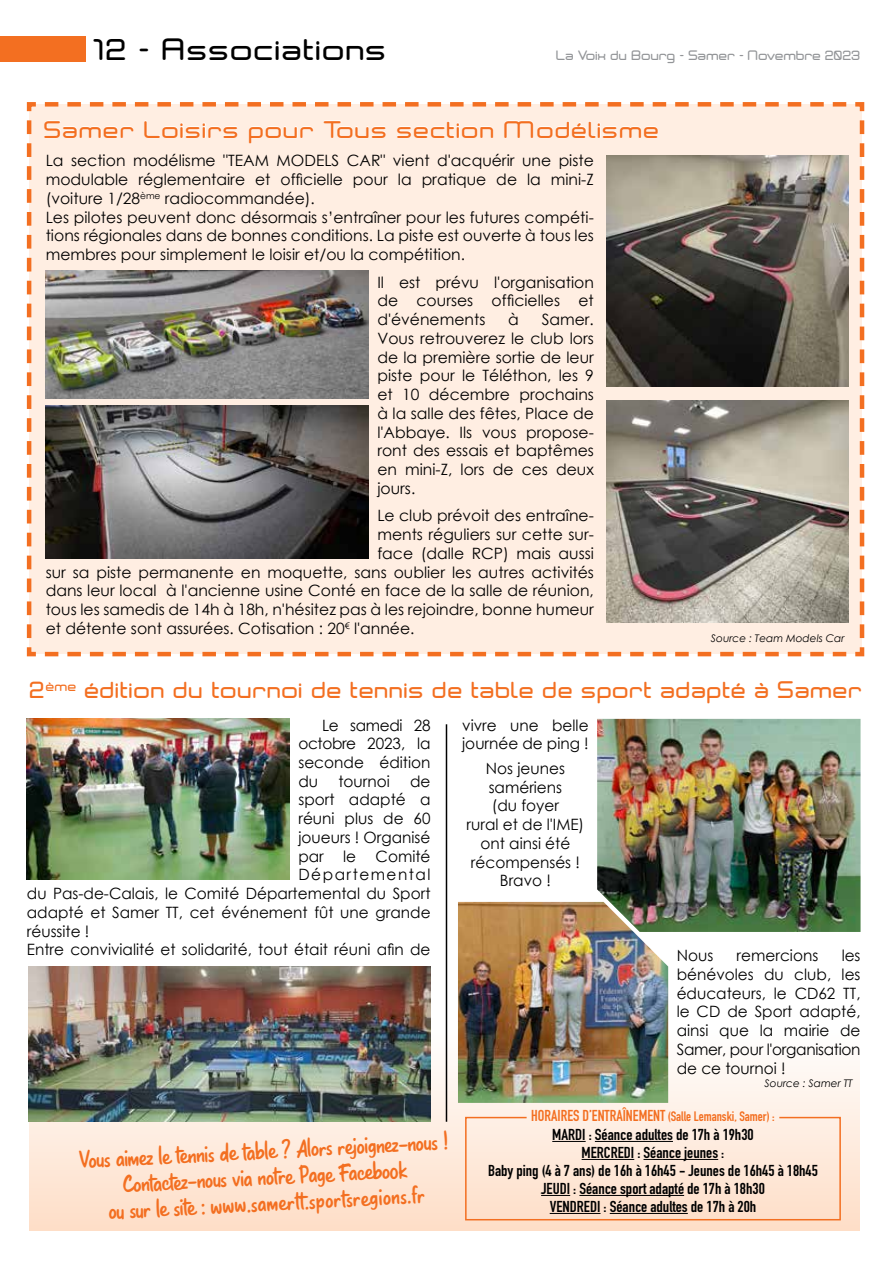
<style>
.page{position:relative;width:893px;height:1263px;background:#fff}
.page>*{position:absolute;margin:0;border:0;box-sizing:border-box;transform-origin:0 0}
.t1{font:500 27px "Neogrey";letter-spacing:.04em;color:#000;scale:1.06 1}
.t2{font:22.8px/26.1px "Bray Notes";color:#f36f21;text-align:center}
.t3{font:500 21px "Neogrey";letter-spacing:.03em;color:#f36f21}
.t4{font:500 21px "Neogrey";letter-spacing:.03em;color:#f36f21;scale:1.06 1}
.t5{font:15.6px/18.8px "Century Gothic";color:#000;text-align:justify}
.t6{font:700 15.6px/18.1px "DIN Condensed";color:#000;text-align:center;scale:1.06 1}
.t7{font:15.6px "Century Gothic";letter-spacing:.1em;color:#000}
.t8{font:500 12px "Neogrey";color:#939598}
.t9{font:italic 10.5px "Century Gothic";color:#000}
.s1{color:#f36f21}
.s2{font-size:13.5px;color:#f36f21}
</style>
<div class="page">
<div style="left:30px;top:1030px;width:830px;height:201px;background:linear-gradient(to bottom,#fefefe,#fedec7)"></div>
<div style="left:26px;top:102px;width:839px;height:555px;background:#ffeee2"></div>
<div style="left:0;top:36px;width:85px;height:26px;background:#f36f21"></div>
<svg style="left:44px;top:121px;width:90px;height:17px"></svg>
<svg style="left:144px;top:121px;width:94px;height:17px"></svg>
<svg style="left:249px;top:126px;width:64px;height:17px"></svg>
<svg style="left:324px;top:121px;width:62px;height:17px"></svg>
<svg style="left:397px;top:121px;width:96px;height:17px"></svg>
<svg style="left:504px;top:121px;width:154px;height:17px"></svg>
<img style="left:46px;top:405px;width:323px;height:153px">
<img style="left:46px;top:270px;width:323px;height:129px">
<img style="left:607px;top:400px;width:242px;height:222px">
<img style="left:607px;top:156px;width:242px;height:230px">
<img style="left:29px;top:967px;width:402px;height:155px">
<img style="left:27px;top:719px;width:263px;height:160px">
<hr style="left:446px;top:724px;width:1px;height:398px;background:#000">
<img style="left:458px;top:902px;width:210px;height:201px">
<img style="left:597px;top:719px;width:263px;height:213px">
<svg style="left:464px;top:1116px;width:378px;height:105px;background:#fae2d1"></svg>
<h1 class="t1" style="left:94px;top:32px;width:278px">12 - Associations</h1>
<p class="t8" style="left:556px;top:48px;width:306px">La Voix du Bourg - Samer - Novembre 2023</p>
<h3 class="t4" style="left:45px;top:116px;width:582px">Samer Loisirs pour Tous section Modélisme</h3>
<p class="t5" style="left:46px;top:151px;width:550px;text-align:left">La section modélisme "TEAM MODELS CAR" vient d'acquérir une piste modulable réglementaire et officielle pour la pratique de la mini-Z (voiture 1/28<sup>ème</sup> radiocommandée).<br>Les pilotes peuvent donc désormais s’entraîner pour les futures compéti&shy;tions régionales dans de bonnes conditions. La piste est ouverte à tous les membres pour simplement le loisir et/ou la compétition.</p>
<p class="t5" style="left:377px;top:272px;width:218px">Il est prévu l'organisation de courses officielles et d'événements</p>
<p class="t5" style="left:508px;top:310px;width:12px">à</p>
<p class="t5" style="left:377px;top:310px;width:218px;text-indent:164px">Samer.<br>Vous retrouverez le club lors de la première sortie de leur piste pour le Téléthon, les 9 et 10 décembre prochains à la salle des fêtes, Place de l'Abbaye. Ils vous propose&shy;ront des essais et baptêmes en mini-Z, lors de ces deux jours.</p>
<p class="t5" style="left:377px;top:506px;width:218px">Le club prévoit des entraîne-</p>
<p class="t5" style="left:377px;top:525px;width:218px">ments réguliers sur cette sur-</p>
<p class="t5" style="left:377px;top:544px;width:218px">face (dalle RCP) mais aussi</p>
<p class="t5" style="left:46px;top:562px;width:550px">sur sa piste permanente en moquette, sans oublier les autres activités</p>
<p class="t5" style="left:46px;top:581px;width:550px">dans leur local à l'ancienne usine Conté en face de la salle de réunion,</p>
<p class="t5" style="left:46px;top:600px;width:550px">tous les samedis de 14h à 18h, n'hésitez pas à les rejoindre, bonne humeur</p>
<p class="t5" style="left:46px;top:618px;width:370px">et détente sont assurées. Cotisation : 20<sup>€</sup> l'année.</p>
<p class="t9" style="left:711px;top:632px;width:135px">Source : Team Models Car</p>
<h3 class="t3" style="left:30px;top:677px;width:834px">2<sup>ème</sup> édition du tournoi de tennis de table de sport adapté à Samer</h3>
<p class="t5" style="left:298px;top:715px;width:134px;text-indent:24px">Le samedi 28 octobre 2023, la seconde édition du</p>
<p class="t5" style="left:338px;top:771px;width:53px">tournoi</p>
<p class="t5" style="left:410px;top:771px;width:22px">de</p>
<p class="t5" style="left:298px;top:790px;width:134px">sport adapté a</p>
<p class="t5" style="left:298px;top:809px;width:134px">réuni plus de 60</p>
<p class="t5" style="left:298px;top:828px;width:134px">joueurs ! Organisé</p>
<p class="t5" style="left:298px;top:846px;width:134px">par le Comité</p>
<p class="t7" style="left:298px;top:864px;width:134px">Départemental</p>
<p class="t5" style="left:27px;top:884px;width:405px">du Pas-de-Calais, le Comité Départemental du Sport</p>
<p class="t5" style="left:27px;top:902px;width:405px">adapté et Samer TT, cet événement fût une grande</p>
<p class="t5" style="left:27px;top:921px;width:64px">réussite !</p>
<p class="t5" style="left:27px;top:940px;width:405px">Entre convivialité et solidarité, tout était réuni afin de</p>
<h2 class="t2" style="left:79px;top:1147px;width:371px;rotate:-3deg">Vous aimez le tennis de table ? Alors rejoignez-nous !<br>Contactez-nous via notre Page Faceboo k<br>ou sur le site : www.samertt.sportsregions.fr</h2>
<p class="t5" style="left:462px;top:715px;width:128px">vivre une belle journée de ping !</p>
<p class="t5" style="left:467px;top:759px;width:119px;text-align:center">Nos jeunes samériens<br>(du foyer<br>rural et de l'IME) ont ainsi été récompensés !<br>Bravo !</p>
<p class="t5" style="left:677px;top:946px;width:38px">Nous</p>
<p class="t5" style="left:737px;top:946px;width:83px">remercions</p>
<p class="t5" style="left:677px;top:946px;width:185px;text-indent:165px">les bénévoles du club, les éducateurs, le CD62 TT, le CD de Sport adapté, ainsi que la mairie de Samer, pour l'organisation de ce tournoi !</p>
<p class="t9" style="left:765px;top:1077px;width:90px">Source : Samer TT</p>
<p class="t6" style="left:488px;top:1106px;width:313px"><span class="s1">HORAIRES D’ENTRAÎNEMENT</span> <span class="s2">(Salle Lemanski, Samer) :<br></span>MARDI : Séance adultes de 17h à 19h30<br>MERCREDI : Séance jeunes :<br>Baby ping (4 à 7 ans) de 16h à 16h45 - Jeunes de 16h45 à 18h45<br>JEUDI : Séance sport adapté de 17h à 18h30<br>VENDREDI : Séance adultes de 17h à 20h</p>
</div>
